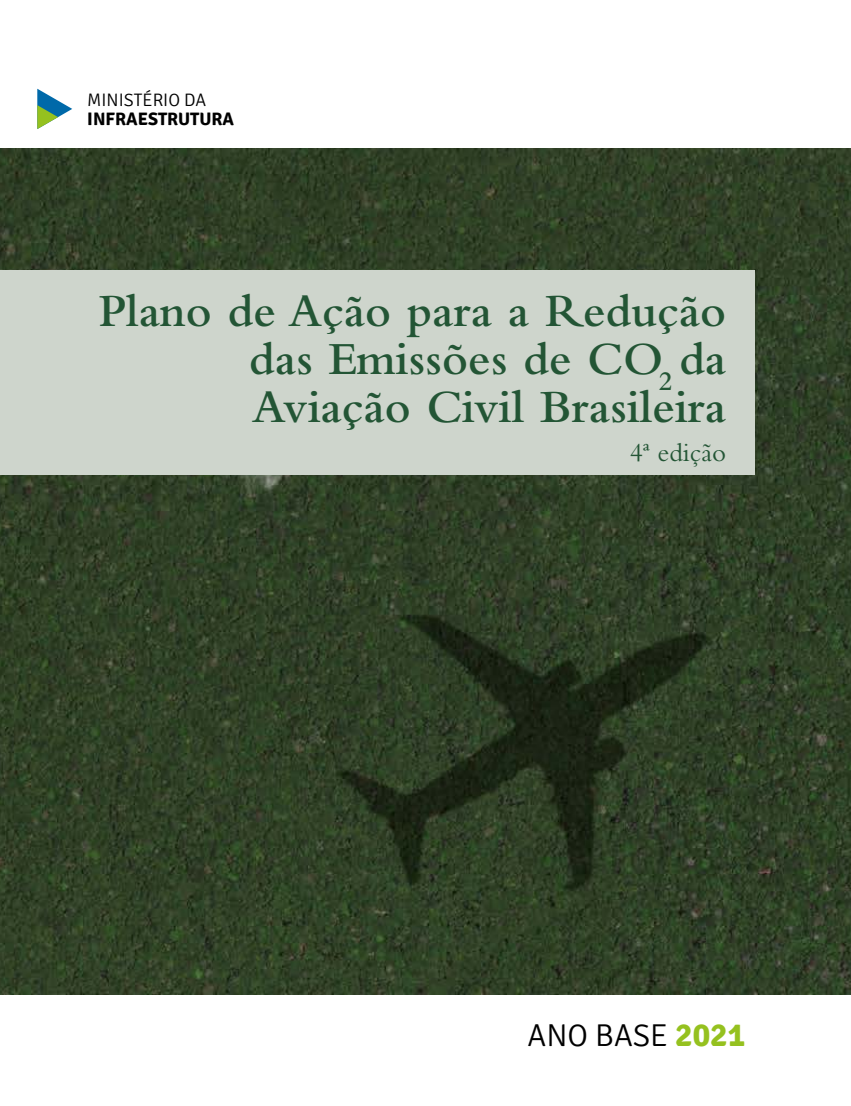
<style>
.page{position:relative;width:851px;height:1106px;background:#fff}
.page>*{position:absolute;margin:0;border:0;box-sizing:border-box;transform-origin:0 0}
.t1{font:600 48px/48px "Bembo";color:#235535;text-align:justify}
.t2{font:300 31.5px "Signika";color:#000}
.t3{font:27px "Bembo";color:#235535}
.t4{font:700 18px "Signika";color:#000}
.t5{font:300 18px "Signika";color:#000}
.s1{font-weight:700;font-size:33px;color:#95c11f}
</style>
<div class="page">
<img style="left:0;top:148px;width:850px;height:846px">
<svg style="left:37px;top:89px;width:35px;height:40px"></svg>
<div style="left:0;top:270px;width:754px;height:204px;background:#ced5cc"></div>
<p class="t5" style="left:87px;top:90px;width:120px">MINISTÉRIO DA</p>
<p class="t4" style="left:87px;top:108px;width:148px">INFRAESTRUTURA</p>
<p class="t1" style="left:249px;top:287px;width:478px;text-indent:-150px">Plano de Ação para a Redução das Emissões de CO<sub>2</sub> da Aviação Civil Brasileira</p>
<p class="t3" style="left:629px;top:436px;width:98px">4ª edição</p>
<p class="t2" style="left:527px;top:1017px;width:219px">ANO BASE <span class="s1">2021</span></p>
</div>
